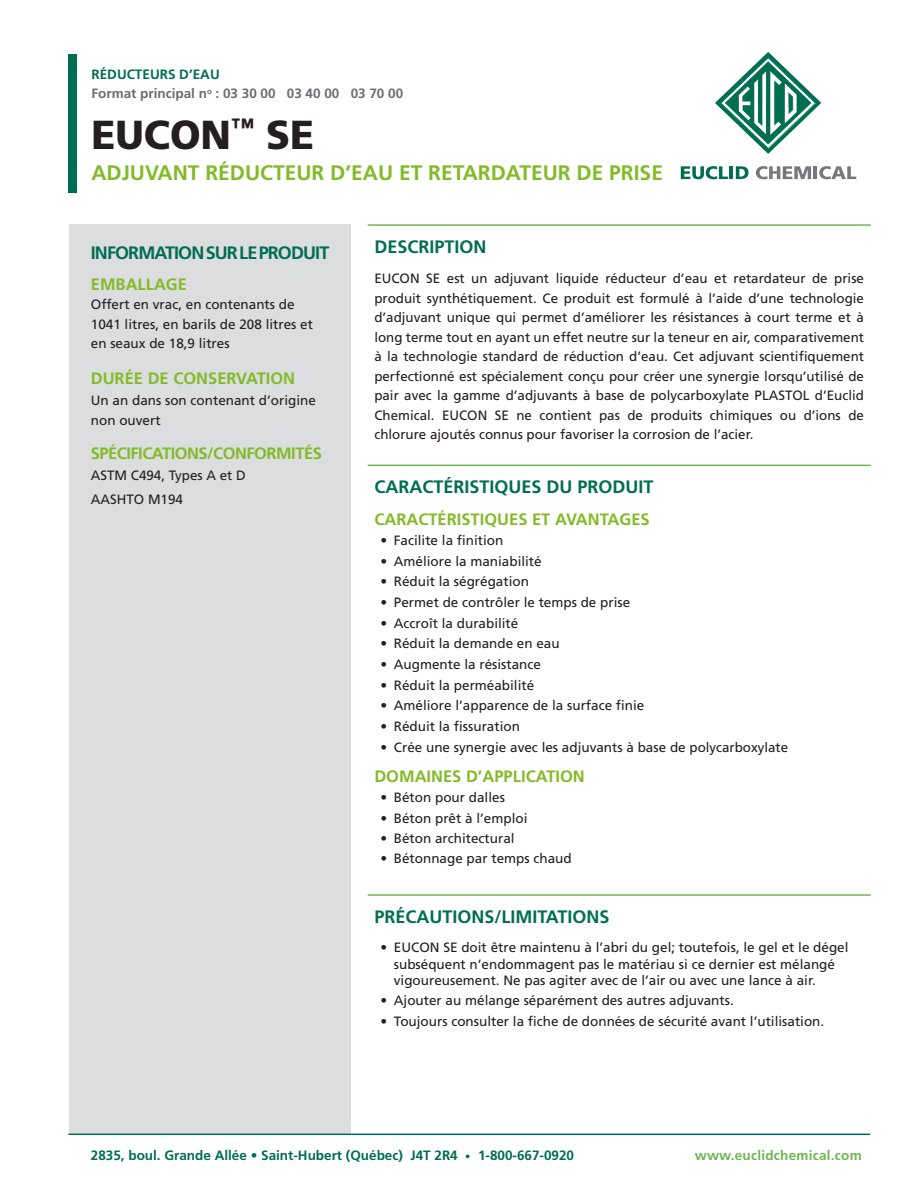
<style>
.page{position:relative;width:918px;height:1188px;background:#fff}
.page>*{position:absolute;margin:0;border:0;box-sizing:border-box;transform-origin:0 0}
.Title_-_Product_Name{font:900 40.5px "Frutiger LT Std";color:#231f20}
.Title_-_Product_Desc{font:700 21px "Frutiger LT Std";color:#82bb27}
.Dark_Green_Subheadin{font:700 18px "Frutiger LT Std";color:#006e51}
.Light_Green_-_Side_B{font:700 18px "Frutiger LT Std";letter-spacing:-.05em;color:#006e53}
.Light_Green_Subheadi{font:700 16.5px "Frutiger LT Std";color:#82bb27}
.Light_Green_-_Side_B-2{font:700 16.5px "Frutiger LT Std";color:#82bb27}
.Light_Green_-_Side_B-3{font:700 16.5px "Frutiger LT Std";letter-spacing:-.03em;color:#82bb27}
.Body_Copy{font:13.5px/19.5px "Frutiger LT Std";color:#231f20}
.Light_Green_-_Side_B-4{font:13.5px/19.5px "Frutiger LT Std";color:#231f20}
.t1{font:700 13.5px "Frutiger LT Std";color:#006e51}
.Body_Copy-2{font:700 13.5px "Frutiger LT Std";color:#6c6d70}
.t2{font:700 13.5px "Frutiger LT Std";letter-spacing:.02em;color:#6db650}
.Product_Type__Top{font:700 13.5px "Frutiger LT Std";color:#006e53}
.s1{font-size:10.5px}
</style>
<div class="page">
<hr style="left:368px;top:224px;width:503px;height:2px;background:#6db650">
<hr style="left:368px;top:465px;width:503px;height:1px;background:#6db650">
<hr style="left:368px;top:894px;width:503px;height:2px;background:#6db650">
<div style="left:69px;top:224px;width:282px;height:910px;background:#dcdddf"></div>
<svg style="left:715px;top:52px;width:106px;height:102px"></svg>
<svg style="left:681px;top:166px;width:68px;height:13px"></svg>
<svg style="left:756px;top:166px;width:100px;height:13px"></svg>
<div style="left:68px;top:54px;width:8px;height:139px;background:#006e51"></div>
<hr style="left:68px;top:1134px;width:802px;height:1px;background:#006e53">
<p class="Product_Type__Top" style="left:92px;top:66px;width:130px">RÉDUCTEURS D’EAU</p>
<p class="Body_Copy-2" style="left:92px;top:85px;width:313px">Format principal n<sup>o</sup> : 03 30 00 03 40 00 03 70 00</p>
<p class="Title_-_Product_Name" style="left:92px;top:110px;width:224px">EUCON<sup>™</sup> SE</p>
<p class="Title_-_Product_Desc" style="left:92px;top:160px;width:573px">ADJUVANT RÉDUCTEUR D’EAU ET RETARDATEUR DE PRISE</p>
<p class="Light_Green_-_Side_B" style="left:91px;top:242px;width:240px">INFORMATION SUR LE PRODUIT</p>
<p class="Light_Green_-_Side_B-2" style="left:91px;top:275px;width:98px">EMBALLAGE</p>
<p class="Light_Green_-_Side_B-4" style="left:91px;top:295px;width:224px">Offert en vrac, en contenants de<br>1041 litres, en barils de 208 litres et en seaux de 18,9 litres</p>
<p class="Light_Green_-_Side_B-2" style="left:91px;top:369px;width:206px">DURÉE DE CONSERVATION</p>
<p class="Body_Copy" style="left:91px;top:391px;width:227px">Un an dans son contenant d’origine non ouvert</p>
<p class="Light_Green_-_Side_B-3" style="left:91px;top:444px;width:233px">SPÉCIFICATIONS/CONFORMITÉS</p>
<p class="Body_Copy" style="left:91px;top:466px;width:156px">ASTM C494, Types A et D</p>
<p class="Body_Copy" style="left:91px;top:490px;width:94px">AASHTO M194</p>
<p class="Dark_Green_Subheadin" style="left:374px;top:236px;width:114px">DESCRIPTION</p>
<p class="Body_Copy" style="left:374px;top:269px;width:491px;text-align:justify">EUCON SE est un adjuvant liquide réducteur d’eau et retardateur de prise produit synthétiquement. Ce produit est formulé à l’aide d’une technologie d’adjuvant unique qui permet d’améliorer les résistances à court terme et à long terme tout en ayant un effet neutre sur la teneur en air, comparativement à la technologie standard de réduction d’eau. Cet adjuvant scientifiquement perfectionné est spécialement conçu pour créer une synergie lorsqu’utilisé de pair avec la gamme d’adjuvants à base de polycarboxylate PLASTOL d’Euclid Chemical. EUCON SE ne contient pas de produits chimiques ou d’ions de chlorure ajoutés connus pour favoriser la corrosion de l’acier.</p>
<p class="Dark_Green_Subheadin" style="left:374px;top:476px;width:281px">CARACTÉRISTIQUES DU PRODUIT</p>
<p class="Light_Green_Subheadi" style="left:374px;top:510px;width:277px">CARACTÉRISTIQUES ET AVANTAGES</p>
<p class="Body_Copy" style="left:380px;top:531px;width:125px">• Facilite la finition</p>
<p class="Body_Copy" style="left:380px;top:551px;width:163px">• Améliore la maniabilité</p>
<p class="Body_Copy" style="left:380px;top:572px;width:150px">• Réduit la ségrégation</p>
<p class="Body_Copy" style="left:380px;top:593px;width:251px">• Permet de contrôler le temps de prise</p>
<p class="Body_Copy" style="left:380px;top:613px;width:140px">• Accroît la durabilité</p>
<p class="Body_Copy" style="left:380px;top:634px;width:181px">• Réduit la demande en eau</p>
<p class="Body_Copy" style="left:380px;top:655px;width:162px">• Augmente la résistance</p>
<p class="Body_Copy" style="left:380px;top:675px;width:155px">• Réduit la perméabilité</p>
<p class="Body_Copy" style="left:380px;top:696px;width:266px">• Améliore l’apparence de la surface finie</p>
<p class="Body_Copy" style="left:380px;top:717px;width:141px">• Réduit la fissuration</p>
<p class="Body_Copy" style="left:380px;top:737px;width:409px">• Crée une synergie avec les adjuvants à base de polycarboxylate</p>
<p class="Light_Green_Subheadi" style="left:374px;top:766px;width:212px">DOMAINES D’APPLICATION</p>
<p class="Body_Copy" style="left:380px;top:788px;width:126px">• Béton pour dalles</p>
<p class="Body_Copy" style="left:380px;top:808px;width:149px">• Béton prêt à l’emploi</p>
<p class="Body_Copy" style="left:380px;top:829px;width:136px">• Béton architectural</p>
<p class="Body_Copy" style="left:380px;top:849px;width:193px">• Bétonnage par temps chaud</p>
<p class="Dark_Green_Subheadin" style="left:374px;top:906px;width:237px">PRÉCAUTIONS/LIMITATIONS</p>
<p class="Body_Copy" style="left:394px;top:940px;width:456px;line-height:16.2px;text-indent:-14px">• EUCON SE doit être maintenu à l’abri du gel; toutefois, le gel et le dégel subséquent n’endommagent pas le matériau si ce dernier est mélangé vigoureusement. Ne pas agiter avec de l’air ou avec une lance à air.</p>
<p class="Body_Copy" style="left:380px;top:991px;width:355px">• Ajouter au mélange séparément des autres adjuvants.</p>
<p class="Body_Copy" style="left:380px;top:1011px;width:445px">• Toujours consulter la fiche de données de sécurité avant l’utilisation.</p>
<p class="t1" style="left:91px;top:1147px;width:485px">2835, boul. Grande Allée • Saint-Hubert (Québec) J4T 2R4 <span class="s1">•</span> 1-800-667-0920</p>
<p class="t2" style="left:695px;top:1147px;width:168px">www.euclidchemical.com</p>
</div>
